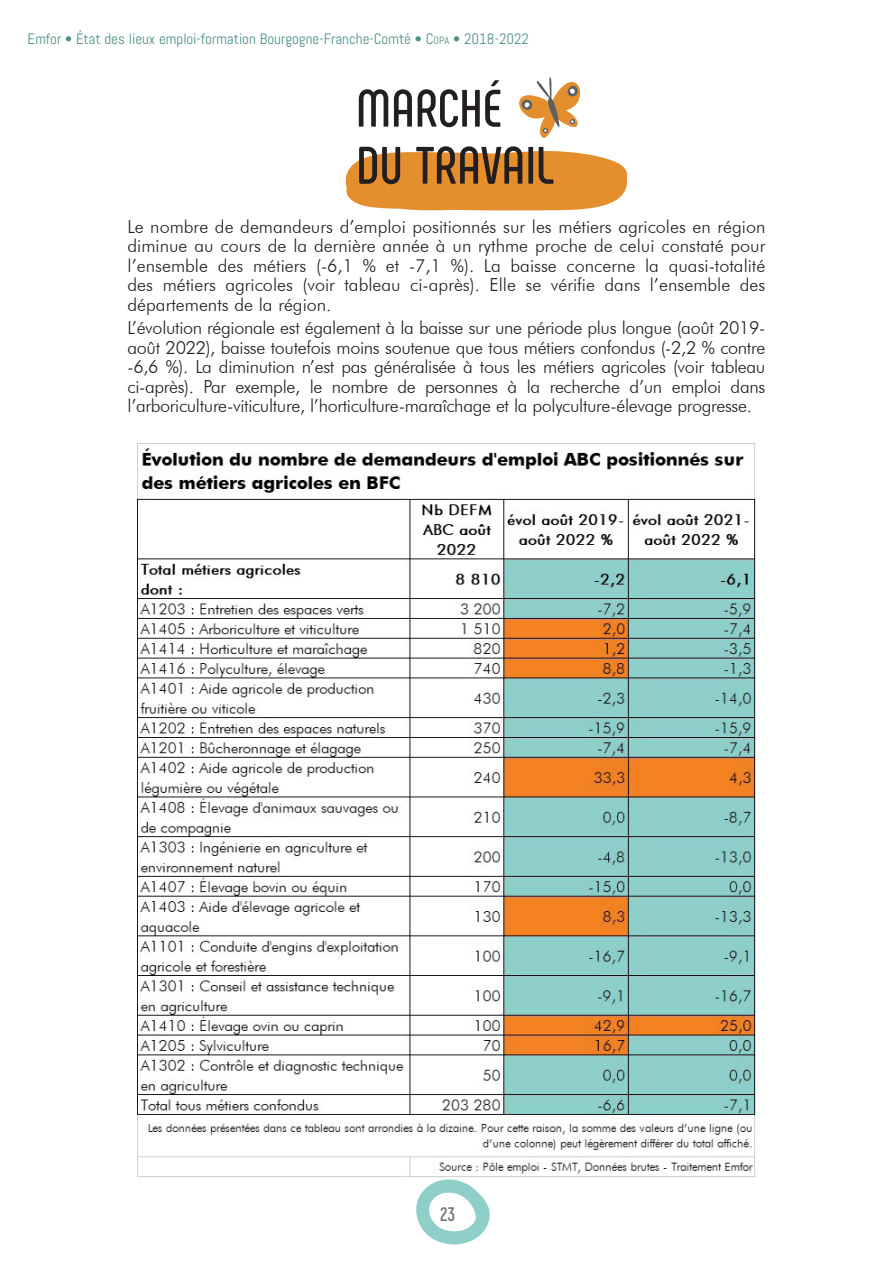
<style>
.page{position:relative;width:893px;height:1263px;background:#fff}
.page>*{position:absolute;margin:0;border:0;box-sizing:border-box;transform-origin:0 0}
.t1{font:700 52.5px/57px "Phenomena";color:#231f20}
.t2{font:700 19.5px "Phenomena";color:#717074}
.t3{font:300 18px/19.5px "Futura BT";letter-spacing:-.01em;color:#231f20;text-align:justify}
.t4{font:15px "Abel";color:#4c908a}
.s1{font-style:inherit}
.s2{font-size:10.5px}
</style>
<div class="page">
<svg style="left:416px;top:1179px;width:74px;height:65px"></svg>
<img style="left:138px;top:444px;width:617px;height:733px">
<svg style="left:345px;top:151px;width:282px;height:59px;background:#e69842"></svg>
<svg style="left:519px;top:77px;width:61px;height:61px"></svg>
<p class="t4" style="left:28px;top:30px;width:503px">Emfor • État des lieux emploi-formation Bourgogne-Franche-Comté • <span class="s1">C</span><span class="s2">opa</span> • 2018-2022</p>
<h1 class="t1" style="left:356px;top:80px;width:200px">MARCHÉ<br>DU TRAVAIL</h1>
<p class="t3" style="left:128px;top:216px;width:639px">Le nombre de demandeurs d’emploi positionnés sur les métiers agricoles en région diminue au cours de la dernière année à un rythme proche de celui constaté pour l’ensemble des métiers (-6,1 % et -7,1 %). La baisse concerne la quasi-totalité des métiers agricoles (voir tableau ci-après). Elle se vérifie dans l’ensemble des départements de la région.</p>
<p class="t3" style="left:128px;top:318px;width:639px">L’évolution régionale est également à la baisse sur une période plus longue (août 2019- août 2022), baisse toutefois moins soutenue que tous métiers confondus (-2,2 % contre -6,6 %). La diminution n’est pas généralisée à tous les métiers agricoles (voir tableau ci-après). Par exemple, le nombre de personnes à la recherche d’un emploi dans l’arboriculture-viticulture, l’horticulture-maraîchage et la polyculture-élevage progresse.</p>
<p class="t2" style="left:440px;top:1202px;width:17px">23</p>
</div>
